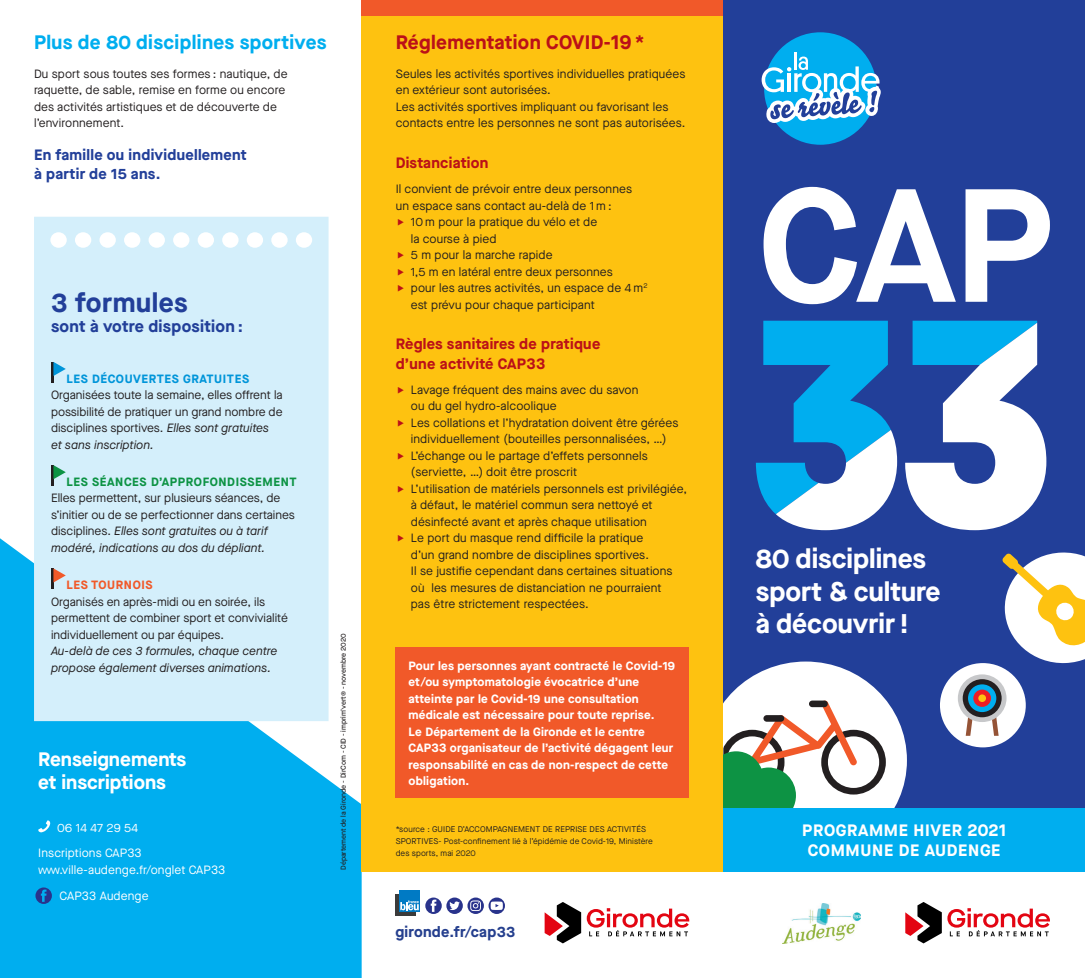
<style>
.page{position:relative;width:1085px;height:978px;background:#fff}
.page>*{position:absolute;margin:0;border:0;box-sizing:border-box;transform-origin:0 0}
.Titre_1_blanc_couv{font:700 27px/32.4px "Maison Neue";color:#fff}
.t1{font:700 27px "Maison Neue";letter-spacing:.02em;color:#223f99}
.Titre_2_bleu_ciel{font:700 19.5px "Maison Neue";letter-spacing:.02em;color:#00aeef}
.t2{font:700 19.5px/23.4px "Maison Neue";color:#fff}
.Titre_2_bleu_ciel-2{font:700 19.5px "Maison Neue";letter-spacing:.02em;color:#bb1018}
.Titre_1_capital_blan{font:700 16.5px/19.8px "Maison Neue";letter-spacing:.04em;color:#fff;text-align:center}
.t3{font:700 16.5px "Maison Neue";letter-spacing:.02em;color:#223f99}
.Titre_3_rouge_foncé{font:700 15px/19.5px "Maison Neue";letter-spacing:.02em;color:#bb1018}
.Titre_3_bleu_foncé{font:700 15px/19.5px "Maison Neue";letter-spacing:.02em;color:#223f99}
.t4{font:700 15px "Maison Neue";letter-spacing:.02em;color:#253f8e}
.Texte_courant{font:12px/16.5px "Maison Neue";letter-spacing:.01em;color:#231f20}
.t5{font:700 12px/16.5px "Maison Neue";letter-spacing:.02em;color:#fff}
.Titre_2_bleu_ciel-3{font:12px/16.5px "Maison Neue";letter-spacing:.01em;color:#231f20}
.t6{font:12px "Maison Neue";letter-spacing:.01em;color:#fff}
.Séances_d_approfondi{font:700 12px "Maison Neue";letter-spacing:.05em;color:#0d9344}
.Découvertes_gratuite{font:700 12px "Maison Neue";letter-spacing:.05em;color:#0095d9}
.Tournois{font:700 12px "Maison Neue";letter-spacing:.05em;color:#f15929}
.Mentions_ou_sources{font:8.25px/12px "Maison Neue";letter-spacing:.01em;color:#231f20}
.t7{font:500 7.2px "Maison Neue";color:#231f20}
.s1{font-style:italic}
</style>
<div class="page">
<div style="left:723px;top:0;width:361px;height:808px;background:#223f99"></div>
<svg style="left:723px;top:662px;width:183px;height:146px;background:#b6c1bf"></svg>
<svg style="left:1002px;top:552px;width:82px;height:112px"></svg>
<svg style="left:0;top:538px;width:361px;height:440px;background:#1bb6f0"></svg>
<div style="left:764px;top:32px;width:112px;height:113px;background:#00aeef;border-radius:50%"></div>
<svg style="left:761px;top:52px;width:119px;height:71px"></svg>
<div style="left:723px;top:808px;width:361px;height:64px;background:#00aeef"></div>
<div style="left:939px;top:663px;width:86px;height:84px;background:#fff;border-radius:50%"></div>
<svg style="left:965px;top:716px;width:33px;height:20px"></svg>
<svg style="left:957px;top:674px;width:49px;height:48px"></svg>
<div style="left:962px;top:679px;width:39px;height:38px;background:#231f20;border-radius:50%"></div>
<svg style="left:967px;top:684px;width:29px;height:28px"></svg>
<div style="left:973px;top:690px;width:17px;height:17px;background:#ee1d23;border-radius:50%"></div>
<div style="left:978px;top:694px;width:7px;height:8px;background:#fec210;border-radius:50%"></div>
<div style="left:361px;top:0;width:362px;height:872px;background:#fec210"></div>
<svg style="left:763px;top:187px;width:192px;height:117px"></svg>
<svg style="left:965px;top:189px;width:84px;height:113px"></svg>
<svg style="left:755px;top:321px;width:142px;height:209px"></svg>
<svg style="left:905px;top:321px;width:141px;height:209px"></svg>
<svg style="left:947px;top:908px;width:102px;height:28px"></svg>
<svg style="left:905px;top:902px;width:36px;height:41px"></svg>
<svg style="left:544px;top:902px;width:145px;height:41px"></svg>
<img style="left:783px;top:904px;width:77px;height:39px">
<svg style="left:395px;top:894px;width:21px;height:21px"></svg>
<div style="left:399px;top:890px;width:20px;height:21px;background:#007ac4"></div>
<svg style="left:400px;top:900px;width:18px;height:10px"></svg>
<svg style="left:425px;top:897px;width:80px;height:17px"></svg>
<div style="left:34px;top:217px;width:294px;height:504px;background:#d4effb"></div>
<hr style="left:51px;top:362px;width:2px;height:21px;background:#231f20">
<svg style="left:53px;top:362px;width:13px;height:14px"></svg>
<hr style="left:51px;top:465px;width:2px;height:21px;background:#231f20">
<svg style="left:53px;top:465px;width:13px;height:14px"></svg>
<hr style="left:51px;top:568px;width:2px;height:21px;background:#231f20">
<svg style="left:53px;top:568px;width:13px;height:14px"></svg>
<svg style="left:38px;top:820px;width:12px;height:12px"></svg>
<div style="left:395px;top:648px;width:294px;height:150px;background:#f15929"></div>
<div style="left:361px;top:0;width:362px;height:15px;background:#f15929"></div>
<svg style="left:35px;top:887px;width:17px;height:17px"></svg>
<p class="Titre_2_bleu_ciel" style="left:34px;top:28px;width:294px">Plus de 80 disciplines sportives</p>
<p class="Titre_2_bleu_ciel-3" style="left:34px;top:65px;width:255px">Du sport sous toutes ses formes : nautique, de raquette, de sable, remise en forme ou encore des activités artistiques et de découverte de l’environnement.</p>
<p class="Titre_3_bleu_foncé" style="left:34px;top:144px;width:214px">En famille ou individuellement à partir de 15 ans.</p>
<p class="t1" style="left:51px;top:283px;width:138px">3 formules</p>
<p class="t3" style="left:51px;top:314px;width:193px">sont à votre disposition :</p>
<p class="Découvertes_gratuite" style="left:66px;top:370px;width:184px">LES DÉCOUVERTES GRATUITES</p>
<p class="Texte_courant" style="left:51px;top:387px;width:233px">Organisées toute la semaine, elles offrent la possibilité de pratiquer un grand nombre de disciplines sportives. <span class="s1">Elles sont gratuites et sans inscription.</span></p>
<p class="Séances_d_approfondi" style="left:66px;top:473px;width:232px">LES SÉANCES D’APPROFONDISSEMENT</p>
<p class="Texte_courant" style="left:51px;top:490px;width:245px">Elles permettent, sur plusieurs séances, de s’initier ou de se perfectionner dans certaines disciplines. <span class="s1">Elles sont gratuites ou à tarif modéré, indications au dos du dépliant.</span></p>
<p class="Tournois" style="left:66px;top:576px;width:88px">LES TOURNOIS</p>
<p class="Texte_courant" style="left:51px;top:593px;width:238px">Organisés en après-midi ou en soirée, ils permettent de combiner sport et convivialité individuellement ou par équipes.<br><span class="s1">Au-delà de ces 3 formules, chaque centre propose également diverses animations.</span></p>
<p class="t2" style="left:38px;top:747px;width:149px">Renseignements et inscriptions</p>
<p class="t6" style="left:57px;top:820px;width:83px">06 14 47 29 54</p>
<p class="t6" style="left:38px;top:845px;width:105px">Inscriptions CAP33</p>
<p class="t6" style="left:38px;top:862px;width:188px">www.ville-audenge.fr/onglet CAP33</p>
<p class="t6" style="left:60px;top:888px;width:90px">CAP33 Audenge</p>
<p class="t7" style="left:338px;top:870px;width:238px;rotate:-90deg">Département de la Gironde - DirCom - CID - imprim’vert® - novembre 2020</p>
<p class="Titre_2_bleu_ciel-2" style="left:395px;top:28px;width:250px">Réglementation COVID-19 *</p>
<p class="Texte_courant" style="left:395px;top:65px;width:291px">Seules les activités sportives individuelles pratiquées en extérieur sont autorisées.</p>
<p class="Texte_courant" style="left:395px;top:98px;width:291px">Les activités sportives impliquant ou favorisant les contacts entre les personnes ne sont pas autorisées.</p>
<p class="Titre_3_rouge_foncé" style="left:395px;top:153px;width:94px">Distanciation</p>
<p class="Texte_courant" style="left:395px;top:180px;width:238px">Il convient de prévoir entre deux personnes un espace sans contact au-delà de 1 m :</p>
<p class="Texte_courant" style="left:411px;top:213px;width:188px">10 m pour la pratique du vélo et de la course à pied</p>
<p class="Texte_courant" style="left:411px;top:246px;width:143px">5 m pour la marche rapide</p>
<p class="Texte_courant" style="left:411px;top:263px;width:203px">1,5 m en latéral entre deux personnes</p>
<p class="Texte_courant" style="left:411px;top:279px;width:238px">pour les autres activités, un espace de 4 m<sup>2 </sup>est prévu pour chaque participant</p>
<p class="Titre_3_rouge_foncé" style="left:395px;top:334px;width:206px">Règles sanitaires de pratique d’une activité CAP33</p>
<p class="Texte_courant" style="left:411px;top:381px;width:229px">Lavage fréquent des mains avec du savon ou du gel hydro-alcoolique</p>
<p class="Texte_courant" style="left:411px;top:414px;width:269px">Les collations et l’hydratation doivent être gérées individuellement (bouteilles personnalisées, …)</p>
<p class="Texte_courant" style="left:411px;top:447px;width:238px">L’échange ou le partage d’effets personnels (serviette, …) doit être proscrit</p>
<p class="Texte_courant" style="left:411px;top:480px;width:278px">L’utilisation de matériels personnels est privilégiée, à défaut, le matériel commun sera nettoyé et désinfecté avant et après chaque utilisation</p>
<p class="Texte_courant" style="left:411px;top:530px;width:263px">Le port du masque rend difficile la pratique<br>d’un grand nombre de disciplines sportives.<br>Il se justifie cependant dans certaines situations où les mesures de distanciation ne pourraient pas être strictement respectées.</p>
<p class="t5" style="left:408px;top:657px;width:268px">Pour les personnes ayant contracté le Covid-19 et/ou symptomatologie évocatrice d’une atteinte par le Covid-19 une consultation médicale est nécessaire pour toute reprise.<br>Le Département de la Gironde et le centre CAP33 organisateur de l’activité dégagent leur responsabilité en cas de non-respect de cette obligation.</p>
<p class="Mentions_ou_sources" style="left:395px;top:823px;width:258px">*source : GUIDE D’ACCOMPAGNEMENT DE REPRISE DES ACTIVITÉS<br>SPORTIVES- Post-confinement lié à l’épidémie de Covid-19, Ministère des sports, mai 2020</p>
<p class="t4" style="left:395px;top:921px;width:121px">gironde.fr/cap33</p>
<p class="Titre_1_blanc_couv" style="left:755px;top:542px;width:186px">80 disciplines sport &amp; culture</p>
<p class="Titre_1_blanc_couv" style="left:755px;top:607px;width:155px">à découvrir !</p>
<p class="Titre_1_capital_blan" style="left:802px;top:820px;width:205px">PROGRAMME HIVER 2021<br>COMMUNE DE AUDENGE</p>
</div>
